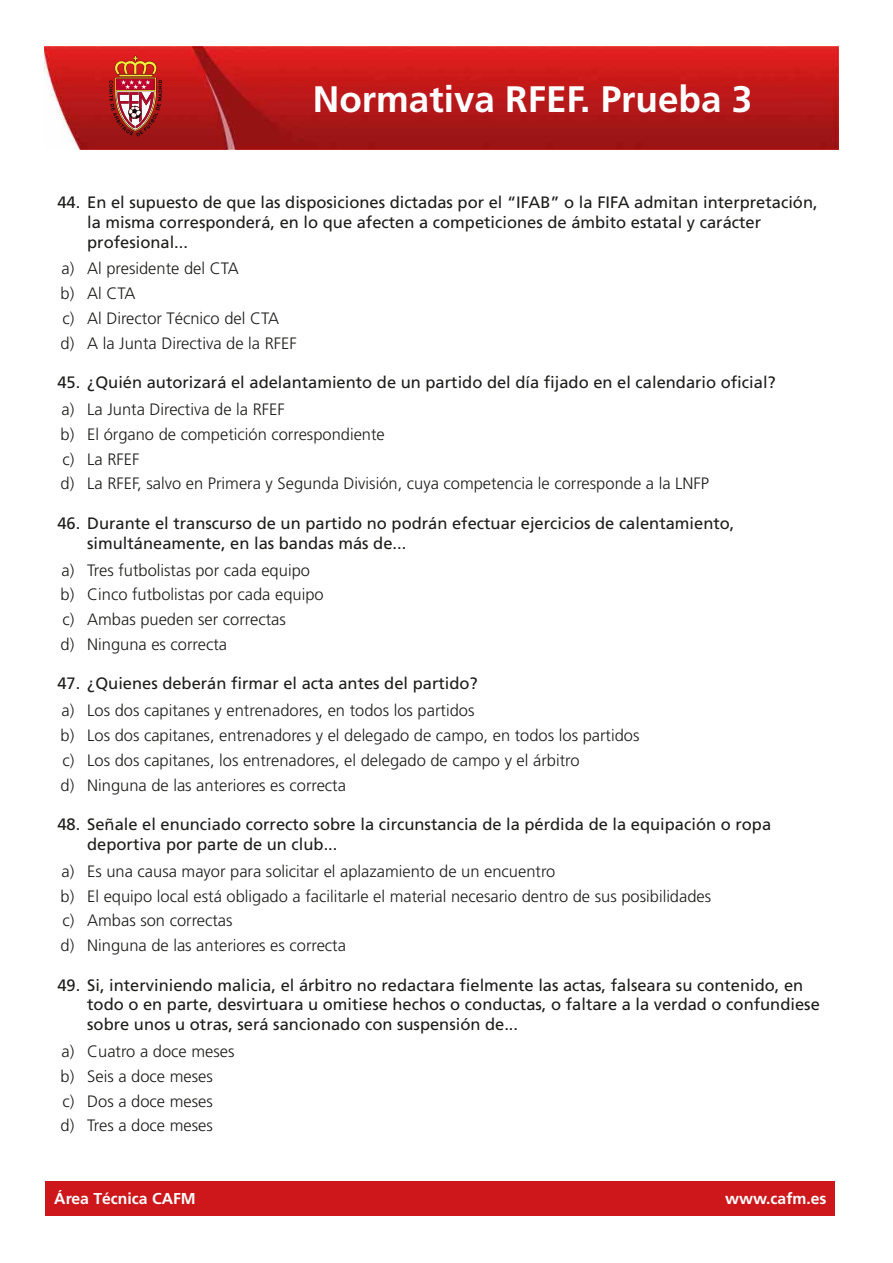
<style>
.page{position:relative;width:893px;height:1263px;background:#fff}
.page>*{position:absolute;margin:0;border:0;box-sizing:border-box;transform-origin:0 0}
.t1{font:700 36.9px "Frutiger";color:#fff}
.t2{font:300 16.5px/24.8px "Frutiger";color:#1d1d1b}
.t3{font:16.5px/19.8px "Frutiger";color:#1d1d1b}
.t4{font:700 15.75px "Frutiger";color:#fff}
</style>
<div class="page">
<img style="left:44px;top:46px;width:795px;height:103px">
<div style="left:46px;top:1181px;width:789px;height:34px;background:#cd171a"></div>
<svg style="left:109px;top:56px;width:53px;height:81px;background:#b5463c"></svg>
<h1 class="t1" style="left:313px;top:78px;width:441px">Normativa RFEF. Prueba 3</h1>
<p class="t3" style="left:87px;top:192px;width:732px;text-indent:-30px">44. En el supuesto de que las disposiciones dictadas por el “IFAB” o la FIFA admitan interpretación, la misma corresponderá, en lo que afecten a competiciones de ámbito estatal y carácter profesional...</p>
<p class="t2" style="left:61px;top:257px;width:238px">a) Al presidente del CTA<br>b) Al CTA<br>c) Al Director Técnico del CTA<br>d) A la Junta Directiva de la RFEF</p>
<p class="t3" style="left:57px;top:373px;width:720px">45. ¿Quién autorizará el adelantamiento de un partido del día fijado en el calendario oficial?</p>
<p class="t2" style="left:61px;top:397px;width:650px">a) La Junta Directiva de la RFEF<br>b) El órgano de competición correspondiente<br>c) La RFEF<br>d) La RFEF, salvo en Primera y Segunda División, cuya competencia le corresponde a la LNFP</p>
<p class="t3" style="left:87px;top:513px;width:649px;text-indent:-30px">46. Durante el transcurso de un partido no podrán efectuar ejercicios de calentamiento, simultáneamente, en las bandas más de...</p>
<p class="t2" style="left:61px;top:558px;width:265px">a) Tres futbolistas por cada equipo b) Cinco futbolistas por cada equipo c) Ambas pueden ser correctas<br>d) Ninguna es correcta</p>
<p class="t3" style="left:57px;top:674px;width:422px">47. ¿Quienes deberán firmar el acta antes del partido?</p>
<p class="t2" style="left:61px;top:698px;width:580px">a) Los dos capitanes y entrenadores, en todos los partidos<br>b) Los dos capitanes, entrenadores y el delegado de campo, en todos los partidos c) Los dos capitanes, los entrenadores, el delegado de campo y el árbitro<br>d) Ninguna de las anteriores es correcta</p>
<p class="t3" style="left:87px;top:814px;width:685px;text-indent:-30px">48. Señale el enunciado correcto sobre la circunstancia de la pérdida de la equipación o ropa deportiva por parte de un club...</p>
<p class="t2" style="left:61px;top:859px;width:652px">a) Es una causa mayor para solicitar el aplazamiento de un encuentro<br>b) El equipo local está obligado a facilitarle el material necesario dentro de sus posibilidades c) Ambas son correctas<br>d) Ninguna de las anteriores es correcta</p>
<p class="t3" style="left:87px;top:975px;width:734px;text-indent:-30px">49. Si, interviniendo malicia, el árbitro no redactara fielmente las actas, falseara su contenido, en todo o en parte, desvirtuara u omitiese hechos o conductas, o faltare a la verdad o confundiese sobre unos u otras, será sancionado con suspensión de...</p>
<p class="t2" style="left:61px;top:1039px;width:175px">a) Cuatro a doce meses b) Seis a doce meses<br>c) Dos a doce meses<br>d) Tres a doce meses</p>
<p class="t4" style="left:54px;top:1189px;width:143px">Área Técnica CAFM</p>
<p class="t4" style="left:725px;top:1189px;width:103px">www.cafm.es</p>
</div>
